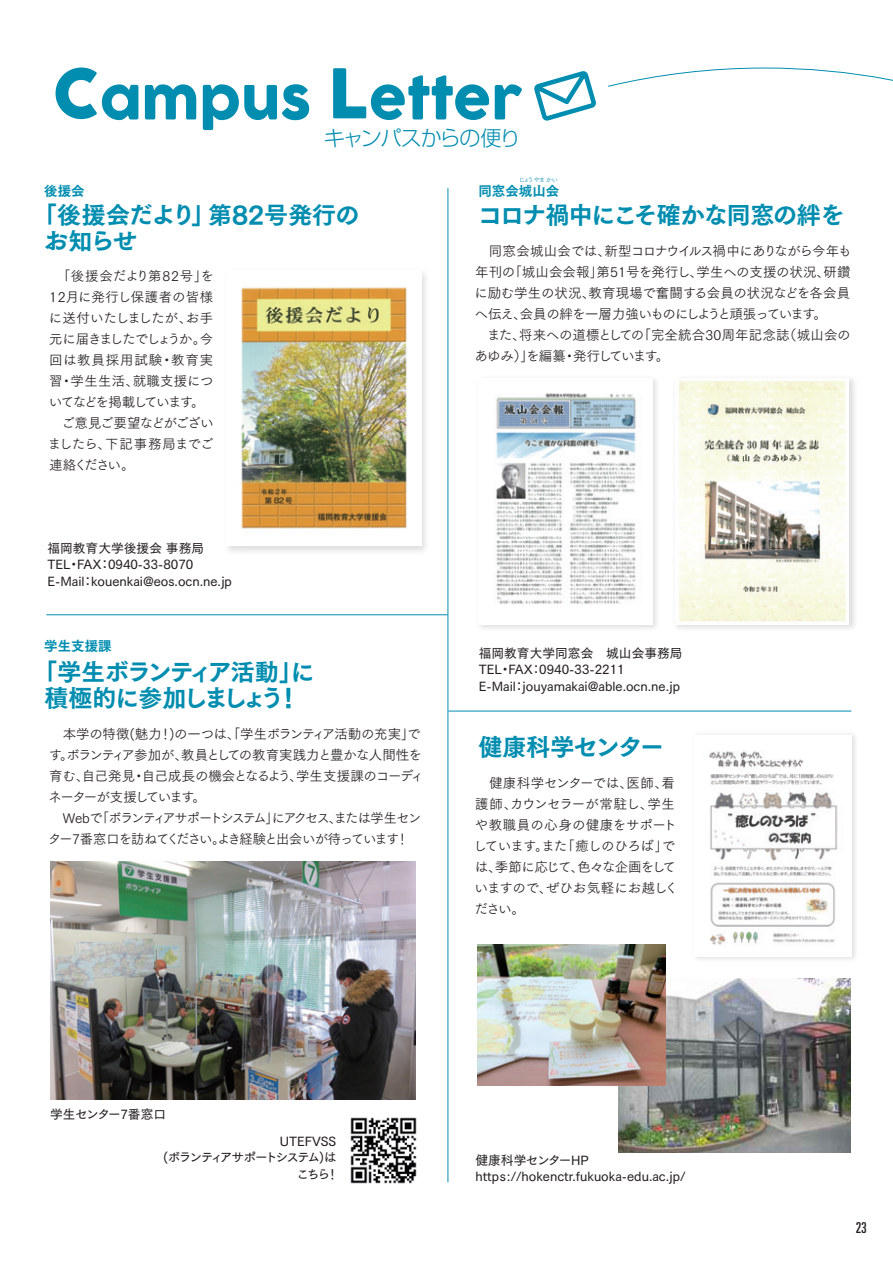
<style>
.page{position:relative;width:893px;height:1263px;background:#fff}
.page>*{position:absolute;margin:0;border:0;box-sizing:border-box;transform-origin:0 0}
.t1{font:54.3px "COCOGOOSE";color:#008db0}
.t2{font:24px/25.5px "Tsuku Go Pro E";letter-spacing:-.04em;color:#008db0}
.t3{font:24px/25.5px "Tsuku Go Pro E";letter-spacing:-.08em;color:#008db0;text-align:center}
.t4{font:24px "Tsuku Go Pro E";letter-spacing:-.02em;color:#008db0}
.t5{font:300 21px "Shin Go Pro";letter-spacing:-.055em;color:#008db0}
.t6{font:ultra-condensed 15px "Univers";color:#231f20}
.t7{font:13.5px/21px "Tsuku Go Pr 5 N R";letter-spacing:-.035em;color:#231f20}
.t8{font:13.5px/21px "Tsuku Go Pr 5 N R";letter-spacing:-.11em;color:#231f20}
.t9{font:13.5px "Tsuku Go Pro E";color:#008db0}
.t10{font:12.75px/16.5px "Tsuku Go Pr 5 N D";color:#231f20}
.t11{font:12.75px/16.5px "Tsuku Go Pr 5 N D";letter-spacing:-.12em;color:#231f20;text-align:right}
.t12{font:12.75px "Tsuku Go Pr 5 N D";letter-spacing:-.04em;color:#231f20}
.t13{font:6px "Tsuku Go Pro R";letter-spacing:-.12em;color:#008db0}
.s1{font-size:67.5px}
</style>
<div class="page">
<img style="left:618px;top:979px;width:232px;height:173px">
<hr style="left:448px;top:711px;width:403px;height:1px;background:#008db0">
<hr style="left:46px;top:614px;width:402px;height:1px;background:#008db0">
<hr style="left:448px;top:188px;width:1px;height:994px;background:#008db0">
<svg style="left:534px;top:71px;width:62px;height:50px"></svg>
<img style="left:234px;top:285px;width:173px;height:249px">
<img style="left:493px;top:393px;width:149px;height:212px">
<img style="left:675px;top:378px;width:171px;height:246px">
<img style="left:703px;top:750px;width:140px;height:196px">
<img style="left:478px;top:945px;width:188px;height:140px">
<svg style="left:608px;top:67px;width:285px;height:20px"></svg>
<img style="left:50px;top:861px;width:366px;height:238px">
<img style="left:350px;top:1117px;width:67px;height:67px">
<h1 class="t1" style="left:52px;top:59px;width:472px"><span class="s1">C</span>ampus <span class="s1">L</span>etter</h1>
<h3 class="t5" style="left:324px;top:120px;width:198px">キャンパスからの便り</h3>
<p class="t9" style="left:44px;top:178px;width:42px">後援会</p>
<p class="t13" style="left:519px;top:175px;width:41px">じょうやま かい</p>
<p class="t9" style="left:478px;top:179px;width:82px">同窓会城山会</p>
<h2 class="t2" style="left:44px;top:200px;width:317px;text-indent:-11px">「後援会だより」第82号発行のお知らせ</h2>
<h2 class="t2" style="left:478px;top:199px;width:367px">コロナ禍中にこそ確かな同窓の絆を</h2>
<p class="t7" style="left:474px;top:239px;width:379px">　同窓会城山会では、新型コロナウイルス禍中にありながら今年も年刊の「城山会会報」第51号を発行し、学生への支援の状況、研鑽に励む学生の状況、教育現場で奮闘する会員の状況などを各会員へ伝え、会員の絆を一層力強いものにしようと頑張っています。<br>　また、将来への道標としての「完全統合30周年記念誌（城山会のあゆみ）」を編纂・発行しています。</p>
<p class="t7" style="left:48px;top:264px;width:168px">　「後援会だより第82号」を<br>12月に発行し保護者の皆様に送付いたしましたが、お手元に届きましたでしょうか。今回は教員採用試験・教育実習・学生生活、就職支援についてなどを掲載しています。　ご意見ご要望などがございましたら、下記事務局までご連絡ください。</p>
<p class="t10" style="left:47px;top:539px;width:186px">福岡教育大学後援会 事務局<br>TEL・FAX：0940-33-8070<br>E-Mail：kouenkai@eos.ocn.ne.jp</p>
<p class="t9" style="left:44px;top:634px;width:69px">学生支援課</p>
<h2 class="t3" style="left:33px;top:657px;width:283px">「学生ボランティア活動」に積極的に参加しましょう！</h2>
<p class="t7" style="left:49px;top:722px;width:377px">　本学の特徴(魅力！)の一つは、「学生ボランティア活動の充実」です。ボランティア参加が、教員としての教育実践力と豊かな人間性を育む、自己発見・自己成長の機会となるよう、学生支援課のコーディネーターが支援しています。</p>
<p class="t8" style="left:48px;top:806px;width:375px;text-indent:15px">Webで「ボランティアサポートシステム」にアクセス、または学生センター7番窓口を訪ねてください。よき経験と出会いが待っています！</p>
<p class="t10" style="left:479px;top:643px;width:218px">福岡教育大学同窓会　城山会事務局　<br>TEL・FAX：0940-33-2211 　<br>E-Mail：jouyamakai@able.ocn.ne.jp</p>
<h2 class="t4" style="left:478px;top:725px;width:187px">健康科学センター</h2>
<p class="t7" style="left:473px;top:771px;width:206px">　健康科学センターでは、医師、看護師、カウンセラーが常駐し、学生や教職員の心身の健康をサポートしています。また「癒しのひろば」では、季節に応じて、色々な企画をしていますので、ぜひお気軽にお越しください。</p>
<p class="t12" style="left:50px;top:1103px;width:117px">学生センター7番窓口</p>
<p class="t11" style="left:163px;top:1131px;width:177px">UTEFVSS<br>(ボランティアサポートシステム)はこちら！</p>
<p class="t10" style="left:475px;top:1151px;width:212px">健康科学センターHP<br>httpｓ://hokenctr.fukuoka-edu.ac.jp/</p>
<p class="t6" style="left:856px;top:1219px;width:13px">23</p>
</div>
